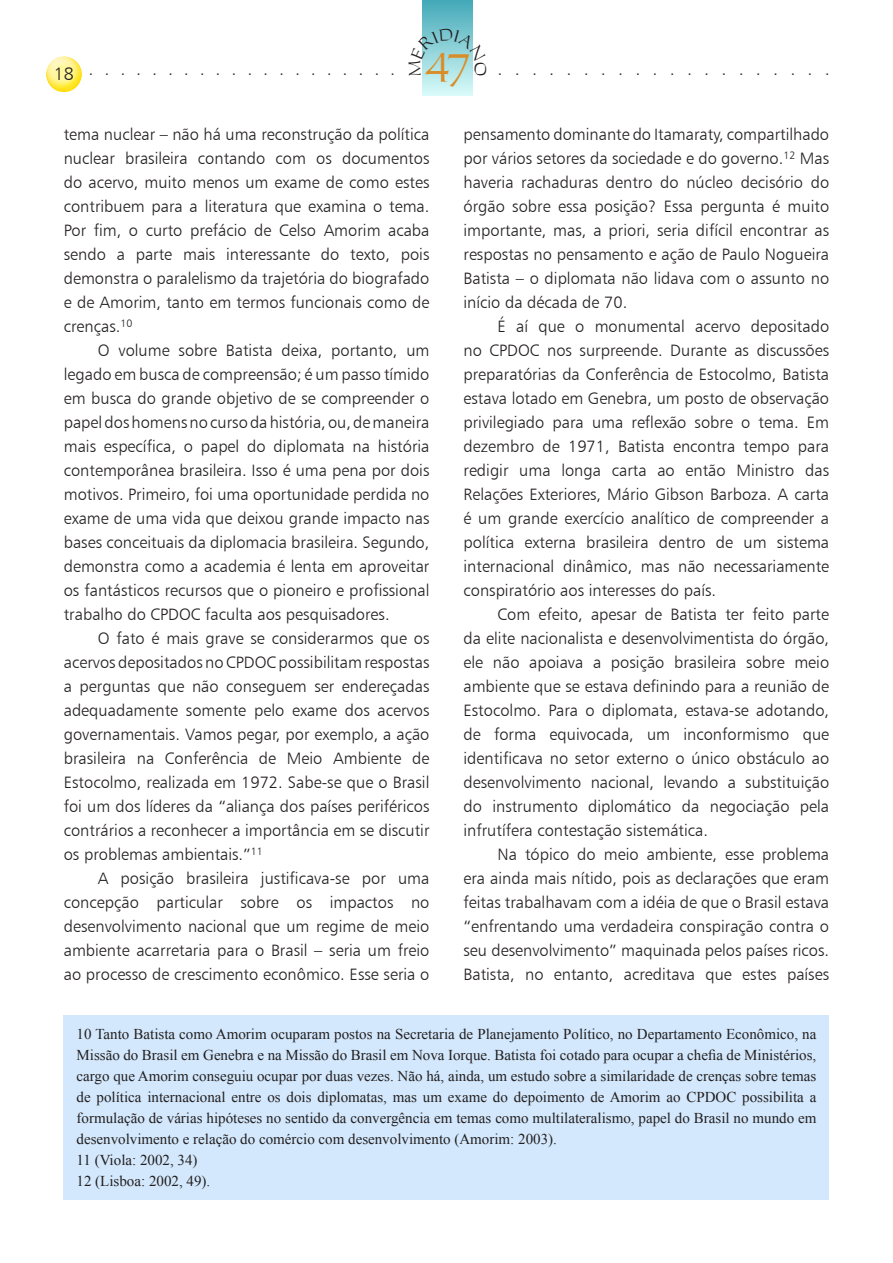
<style>
.page{position:relative;width:893px;height:1263px;background:#fff}
.page>*{position:absolute;margin:0;border:0;box-sizing:border-box;transform-origin:0 0}
.t1{font:36.9px "Carleton Normal";color:#d98d28}
._05_corpo_do_texto{font:16.5px/24px "Humanist 777 BT Light B";color:#231f20;text-align:justify}
._06_notas_de_rodape{font:15px/21px "Times New Roman";color:#231f20;text-align:justify}
.t2{font:15px "Times";color:#231f20}
.s1{font-family:"Humanist 777 BT Light B";font-size:18px}
</style>
<div class="page">
<svg style="left:423px;top:0;width:50px;height:96px;background:#88ced5"></svg>
<div style="left:46px;top:56px;width:37px;height:38px;background:#fff101;opacity:.75"></div>
<div style="left:64px;top:1015px;width:765px;height:184px;background:#d3e8fc"></div>
<svg style="left:422px;top:28px;width:51px;height:48px;background:#94d5db"></svg>
<p class="t2" style="left:54px;top:62px;width:342px"><span class="s1">18</span> ....................</p>
<h1 class="t1" style="left:424px;top:46px;width:48px">47</h1>
<p class="t2" style="left:498px;top:61px;width:332px">....................</p>
<p class="_05_corpo_do_texto" style="left:64px;top:122px;width:367px">tema nuclear – não há uma reconstrução da política nuclear brasileira contando com os documentos do acervo, muito menos um exame de como estes contribuem para a literatura que examina o tema.<br>Por fim, o curto prefácio de Celso Amorim acaba sendo a parte mais interessante do texto, pois demonstra o paralelismo da trajetória do biografado e de Amorim, tanto em termos funcionais como de crenças.<sup>10</sup></p>
<p class="_05_corpo_do_texto" style="left:64px;top:338px;width:367px;text-indent:34px">O volume sobre Batista deixa, portanto, um legado em busca de compreensão; é um passo tímido em busca do grande objetivo de se compreender o papel dos homens no curso da história, ou, de maneira mais específica, o papel do diplomata na história contemporânea brasileira. Isso é uma pena por dois motivos. Primeiro, foi uma oportunidade perdida no exame de uma vida que deixou grande impacto nas bases conceituais da diplomacia brasileira. Segundo, demonstra como a academia é lenta em aproveitar os fantásticos recursos que o pioneiro e profissional trabalho do CPDOC faculta aos pesquisadores.</p>
<p class="_05_corpo_do_texto" style="left:64px;top:626px;width:367px;text-indent:34px">O fato é mais grave se considerarmos que os acervos depositados no CPDOC possibilitam respostas a perguntas que não conseguem ser endereçadas adequadamente somente pelo exame dos acervos governamentais. Vamos pegar, por exemplo, a ação brasileira na Conferência de Meio Ambiente de Estocolmo, realizada em 1972. Sabe-se que o Brasil foi um dos líderes da “aliança dos países periféricos contrários a reconhecer a importância em se discutir os problemas ambientais.”<sup>11</sup></p>
<p class="_05_corpo_do_texto" style="left:64px;top:866px;width:367px;text-indent:34px">A posição brasileira justificava-se por uma concepção particular sobre os impactos no desenvolvimento nacional que um regime de meio ambiente acarretaria para o Brasil – seria um freio ao processo de crescimento econômico. Esse seria o</p>
<p class="_05_corpo_do_texto" style="left:463px;top:122px;width:367px">pensamento dominante do Itamaraty, compartilhado por vários setores da sociedade e do governo.<sup>12</sup> Mas haveria rachaduras dentro do núcleo decisório do órgão sobre essa posição? Essa pergunta é muito importante, mas, a priori, seria difícil encontrar as respostas no pensamento e ação de Paulo Nogueira Batista – o diplomata não lidava com o assunto no início da década de 70.</p>
<p class="_05_corpo_do_texto" style="left:463px;top:314px;width:367px;text-indent:34px">É aí que o monumental acervo depositado no CPDOC nos surpreende. Durante as discussões preparatórias da Conferência de Estocolmo, Batista estava lotado em Genebra, um posto de observação privilegiado para uma reflexão sobre o tema. Em dezembro de 1971, Batista encontra tempo para redigir uma longa carta ao então Ministro das Relações Exteriores, Mário Gibson Barboza. A carta é um grande exercício analítico de compreender a política externa brasileira dentro de um sistema internacional dinâmico, mas não necessariamente conspiratório aos interesses do país.</p>
<p class="_05_corpo_do_texto" style="left:463px;top:602px;width:367px;text-indent:34px">Com efeito, apesar de Batista ter feito parte da elite nacionalista e desenvolvimentista do órgão, ele não apoiava a posição brasileira sobre meio ambiente que se estava definindo para a reunião de Estocolmo. Para o diplomata, estava-se adotando, de forma equivocada, um inconformismo que identificava no setor externo o único obstáculo ao desenvolvimento nacional, levando a substituição do instrumento diplomático da negociação pela infrutífera contestação sistemática.</p>
<p class="_05_corpo_do_texto" style="left:463px;top:842px;width:367px;text-indent:34px">Na tópico do meio ambiente, esse problema era ainda mais nítido, pois as declarações que eram feitas trabalhavam com a idéia de que o Brasil estava “enfrentando uma verdadeira conspiração contra o seu desenvolvimento” maquinada pelos países ricos.<br>Batista, no entanto, acreditava que estes países</p>
<p class="_06_notas_de_rodape" style="left:77px;top:1023px;width:741px">10 Tanto Batista como Amorim ocuparam postos na Secretaria de Planejamento Político, no Departamento Econômico, na Missão do Brasil em Genebra e na Missão do Brasil em Nova Iorque. Batista foi cotado para ocupar a chefia de Ministérios, cargo que Amorim conseguiu ocupar por duas vezes. Não há, ainda, um estudo sobre a similaridade de crenças sobre temas de política internacional entre os dois diplomatas, mas um exame do depoimento de Amorim ao CPDOC possibilita a formulação de várias hipóteses no sentido da convergência em temas como multilateralismo, papel do Brasil no mundo em desenvolvimento e relação do comércio com desenvolvimento (Amorim: 2003).</p>
<p class="_06_notas_de_rodape" style="left:77px;top:1149px;width:123px">11 (Viola: 2002, 34)</p>
<p class="_06_notas_de_rodape" style="left:77px;top:1170px;width:135px">12 (Lisboa: 2002, 49).</p>
</div>
